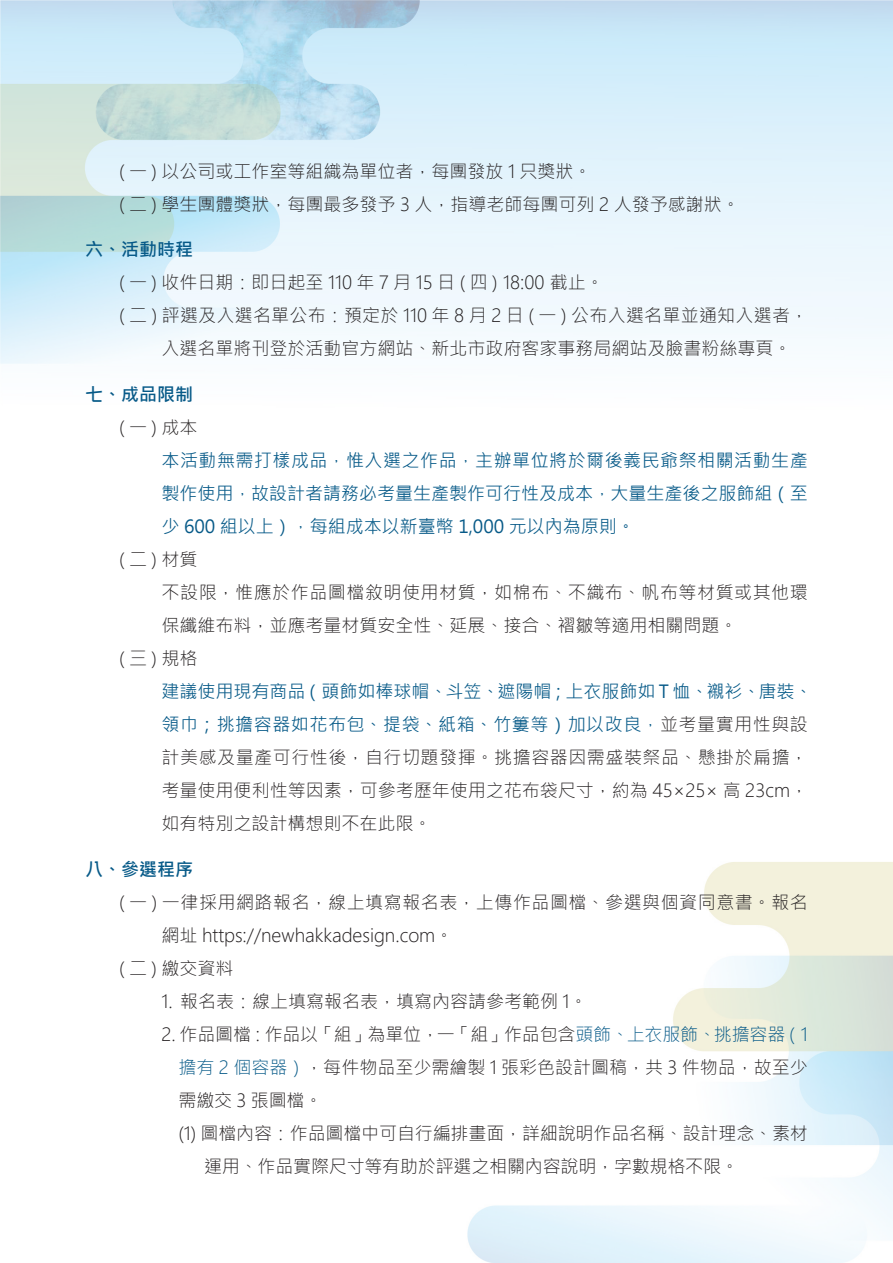
<style>
.page{position:relative;width:893px;height:1263px;background:#fff}
.page>*{position:absolute;margin:0;border:0;box-sizing:border-box;transform-origin:0 0}
.t1{font:300 18px/33px "Microsoft Jheng Hei";color:#231f20}
.t2{font:300 18px/33px "Microsoft Jheng Hei";letter-spacing:.03em;color:#231f20}
.t3{font:18px/33px "Microsoft Jheng Hei";color:#075a88;text-align:justify}
.t4{font:700 18px "Microsoft Jheng Hei";color:#075a88}
.s1{font-weight:400;color:#075a88}
.s2{color:#075a88}
</style>
<div class="page">
<p class="t1" style="left:119px;top:154px;width:474px">( 一 ) 以公司或工作室等組織為單位者，每團發放 1 只獎狀。</p>
<p class="t1" style="left:119px;top:187px;width:622px">( 二 ) 學生團體獎狀，每團最多發予 3 人，指導老師每團可列 2 人發予感謝狀。</p>
<p class="t4" style="left:85px;top:238px;width:109px">六、活動時程</p>
<p class="t1" style="left:119px;top:266px;width:486px">( 一 ) 收件日期：即日起至 110 年 7 月 15 日 ( 四 ) 18:00 截止。</p>
<p class="t1" style="left:162px;top:299px;width:648px;text-indent:-43px">( 二 ) 評選及入選名單公布：預定於 110 年 8 月 2 日 ( 一 ) 公布入選名單並通知入選者，入選名單將刊登於活動官方網站、新北市政府客家事務局網站及臉書粉絲專頁。</p>
<p class="t4" style="left:85px;top:383px;width:109px">七、成品限制</p>
<p class="t1" style="left:119px;top:411px;width:80px">(一)成本</p>
<p class="t3" style="left:162px;top:444px;width:648px">本活動無需打樣成品，惟入選之作品，主辦單位將於爾後義民爺祭相關活動生產製作使用，故設計者請務必考量生產製作可行性及成本，大量生產後之服飾組（至少 600 組以上），每組成本以新臺幣 1,000 元以內為原則。</p>
<p class="t1" style="left:119px;top:543px;width:80px">(二)材質</p>
<p class="t2" style="left:162px;top:576px;width:648px">不設限，惟應於作品圖檔敘明使用材質，如棉布、不織布、帆布等材質或其他環保纖維布料，並應考量材質安全性、延展、接合、褶皺等適用相關問題。</p>
<p class="t1" style="left:119px;top:642px;width:80px">(三)規格</p>
<p class="t1" style="left:162px;top:675px;width:652px"><span class="s1">建議使用現有商品（頭飾如棒球帽、斗笠、遮陽帽；上衣服飾如 T 恤、襯衫、唐裝、領巾；挑擔容器如花布包、提袋、紙箱、竹簍等）加以改良</span><span class="s2">，</span>並考量實用性與設計美感及量產可行性後，自行切題發揮。挑擔容器因需盛裝祭品、懸掛於扁擔，考量使用便利性等因素，可參考歷年使用之花布袋尺寸，約為 45×25× 高 23cm，如有特別之設計構想則不在此限。</p>
<p class="t4" style="left:85px;top:858px;width:109px">八、參選程序</p>
<p class="t2" style="left:162px;top:886px;width:648px;text-indent:-43px">( 一 ) 一律採用網路報名，線上填寫報名表，上傳作品圖檔、參選與個資同意書。報名網址 https://newhakkadesign.com。</p>
<p class="t1" style="left:119px;top:952px;width:116px">( 二 ) 繳交資料</p>
<p class="t1" style="left:162px;top:985px;width:427px">1. 報名表：線上填寫報名表，填寫內容請參考範例 1。</p>
<p class="t1" style="left:179px;top:1018px;width:631px;text-align:justify;text-indent:-17px">2. 作品圖檔：作品以「組」為單位，一「組」作品包含<span class="s2">頭飾、上衣服飾、挑擔容器（1擔有 2 個容器）</span>，每件物品至少需繪製 1 張彩色設計圖稿，共 3 件物品，故至少需繳交 3 張圖檔。</p>
<p class="t1" style="left:204px;top:1117px;width:605px;text-indent:-26px">(1) 圖檔內容：作品圖檔中可自行編排畫面，詳細說明作品名稱、設計理念、素材運用、作品實際尺寸等有助於評選之相關內容說明，字數規格不限。</p>
</div>
